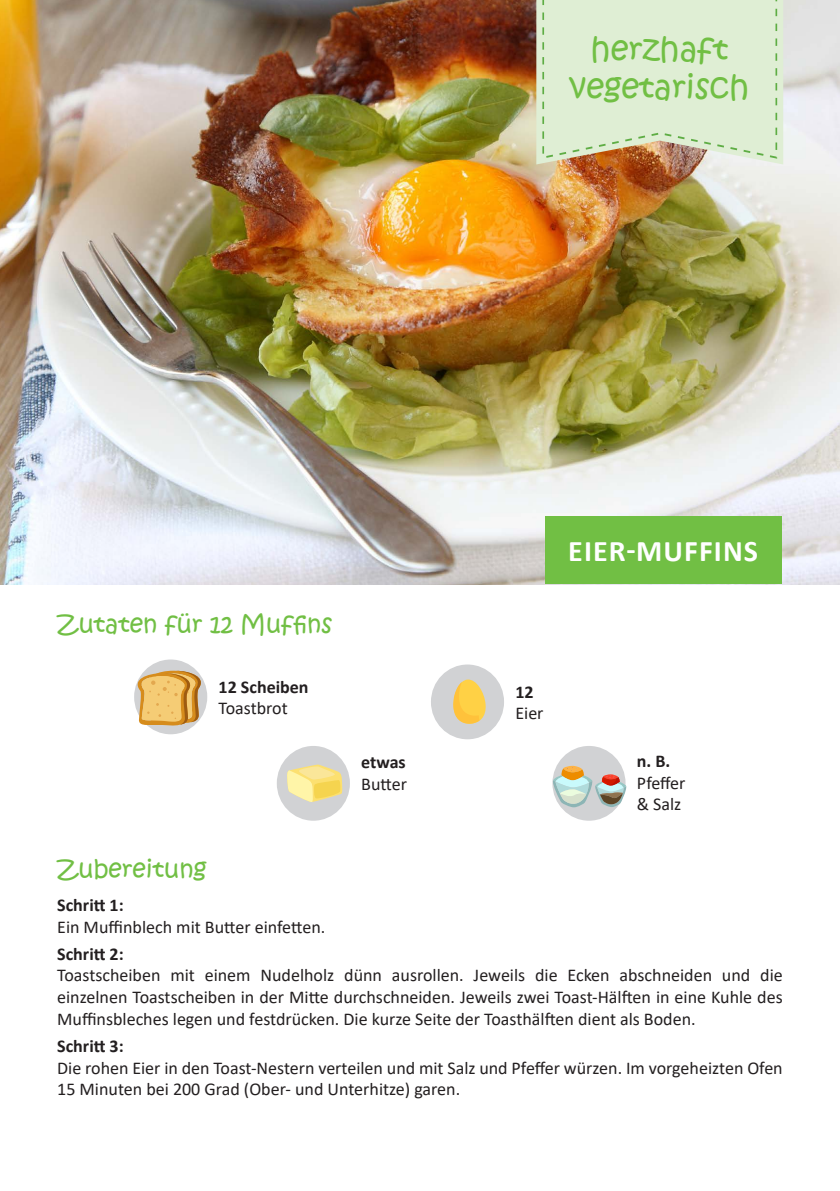
<style>
.page{position:relative;width:840px;height:1191px;background:#fff}
.page>*{position:absolute;margin:0;border:0;box-sizing:border-box;transform-origin:0 0}
.t1{font:32px/38.4px "Kristen ITC";color:#71bf44;text-align:center}
.t2{font:700 30px "Calibri";letter-spacing:.035em;color:#fff}
.Überschrift{font:24px "Kristen ITC";color:#71bf44}
.Text_schwarzText_9{font:18px/21.6px "Calibri";color:#231f20;text-align:justify}
.Text_schwarz_Calibri{font:700 18px "Calibri";color:#231f20}
</style>
<div class="page">
<img style="left:0;top:0;width:839px;height:584px">
<svg style="left:536px;top:0;width:246px;height:164px;background:#d1cbac"></svg>
<svg style="left:542px;top:0;width:234px;height:159px;background:#dbe7cb"></svg>
<div style="left:544px;top:516px;width:237px;height:68px;background:#71bf44"></div>
<div style="left:430px;top:664px;width:74px;height:75px;background:#d1d2d4;border-radius:50%"></div>
<svg style="left:453px;top:679px;width:33px;height:45px"></svg>
<div style="left:552px;top:746px;width:73px;height:74px;background:#d1d2d4;border-radius:50%"></div>
<svg style="left:552px;top:766px;width:74px;height:41px"></svg>
<div style="left:276px;top:746px;width:74px;height:74px;background:#d1d2d4;border-radius:50%"></div>
<svg style="left:287px;top:764px;width:56px;height:38px"></svg>
<div style="left:134px;top:659px;width:73px;height:75px;background:#d1d2d4;border-radius:50%"></div>
<svg style="left:134px;top:670px;width:72px;height:56px"></svg>
<p class="t1" style="left:569px;top:31px;width:181px">herzhaft vegetarisch</p>
<p class="Überschrift" style="left:56px;top:608px;width:277px">Zutaten für 12 Muffins</p>
<p class="Text_schwarz_Calibri" style="left:218px;top:674px;width:91px">12 Scheiben</p>
<p class="Text_schwarzText_9" style="left:218px;top:697px;width:71px">Toastbrot</p>
<p class="Überschrift" style="left:56px;top:853px;width:151px">Zubereitung</p>
<p class="Text_schwarz_Calibri" style="left:361px;top:749px;width:46px">etwas</p>
<p class="Text_schwarzText_9" style="left:361px;top:773px;width:47px">Butter</p>
<p class="t2" style="left:568px;top:530px;width:191px">EIER-MUFFINS</p>
<p class="Text_schwarz_Calibri" style="left:515px;top:679px;width:20px">12</p>
<p class="Text_schwarzText_9" style="left:515px;top:702px;width:30px">Eier</p>
<p class="Text_schwarz_Calibri" style="left:636px;top:748px;width:35px">n. B.</p>
<p class="Text_schwarzText_9" style="left:636px;top:771px;width:50px">Pfeffer</p>
<p class="Text_schwarzText_9" style="left:636px;top:793px;width:46px">&amp; Salz</p>
<p class="Text_schwarz_Calibri" style="left:57px;top:892px;width:68px">Schritt 1:</p>
<p class="Text_schwarzText_9" style="left:57px;top:915px;width:269px">Ein Muffinblech mit Butter einfetten.</p>
<p class="Text_schwarz_Calibri" style="left:57px;top:941px;width:68px">Schritt 2:</p>
<p class="Text_schwarzText_9" style="left:57px;top:964px;width:726px">Toastscheiben mit einem Nudelholz dünn ausrollen. Jeweils die Ecken abschneiden und die einzelnen Toastscheiben in der Mitte durchschneiden. Jeweils zwei Toast-Hälften in eine Kuhle des Muffinsbleches legen und festdrücken. Die kurze Seite der Toasthälften dient als Boden.</p>
<p class="Text_schwarz_Calibri" style="left:57px;top:1033px;width:68px">Schritt 3:</p>
<p class="Text_schwarzText_9" style="left:57px;top:1056px;width:726px">Die rohen Eier in den Toast-Nestern verteilen und mit Salz und Pfeffer würzen. Im vorgeheizten Ofen<br>15 Minuten bei 200 Grad (Ober- und Unterhitze) garen.</p>
</div>
